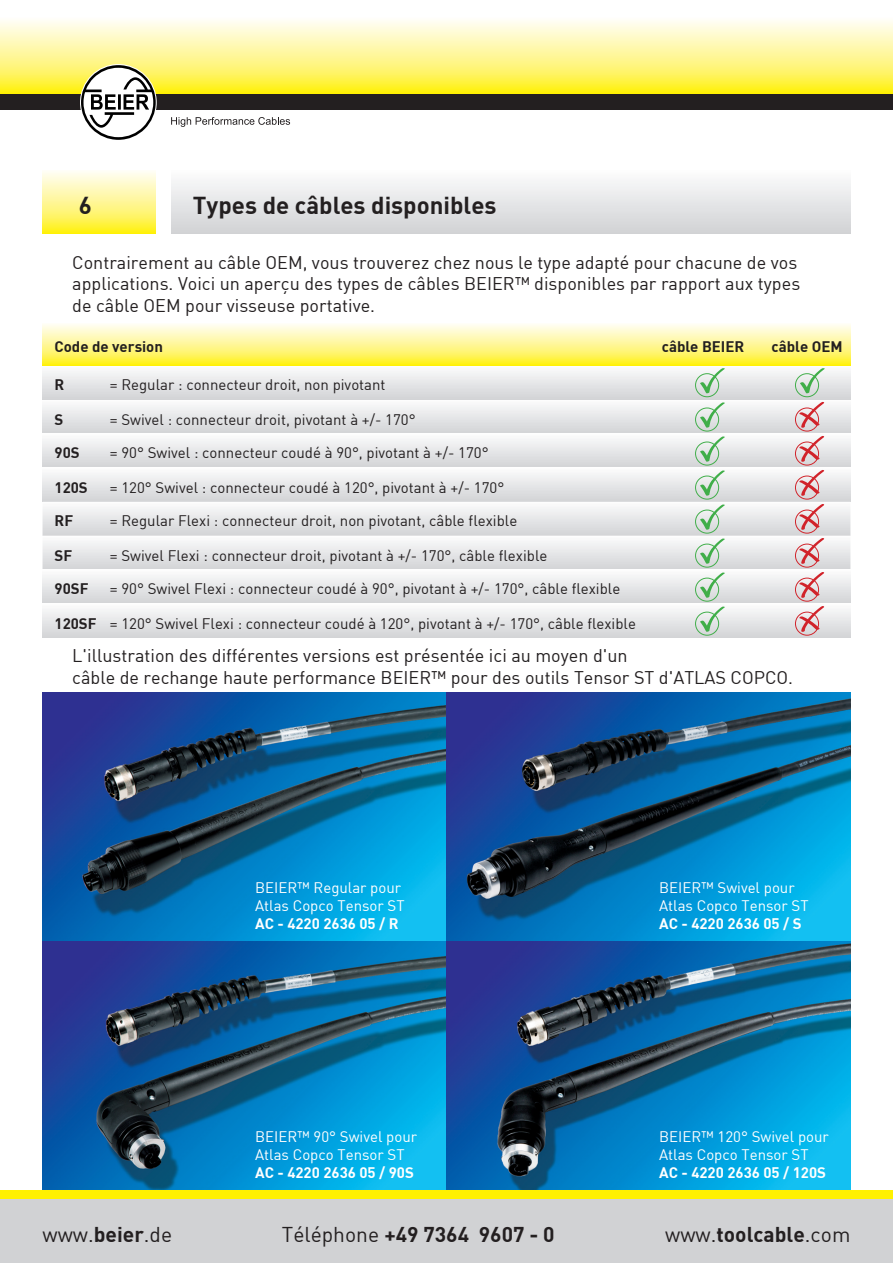
<style>
.page{position:relative;width:893px;height:1263px;background:#fff}
.page>*{position:absolute;margin:0;border:0;box-sizing:border-box;transform-origin:0 0}
.t1{font:24px "DIN Bold";color:#231f20}
.t2{font:21px "DIN Bold";color:#231f20}
.t3{font:21px "DIN";color:#231f20}
.t4{font:18px/21.6px "DIN";color:#231f20}
.t5{font:15px "DIN";color:#231f20}
.t6{font:15px/18px "DIN";color:#fff}
.t7{font:15px "DIN Bold";color:#fff}
.t8{font:15px "DIN Bold";color:#231f20}
.s1{font-family:"DIN Bold"}
.s2{font-family:"DIN"}
</style>
<div class="page">
<img style="left:43px;top:693px;width:807px;height:498px">
<div style="left:43px;top:366px;width:807px;height:34px;background:#fbfbfb"></div>
<div style="left:43px;top:604px;width:807px;height:34px;background:#d4d5d7"></div>
<svg style="left:43px;top:324px;width:807px;height:42px;background:#fff68d"></svg>
<svg style="left:43px;top:368px;width:807px;height:268px"></svg>
<div style="left:0;top:95px;width:893px;height:15px;background:#231f20"></div>
<svg style="left:0;top:21px;width:892px;height:73px;background:#fff68e"></svg>
<svg style="left:171px;top:117px;width:119px;height:10px"></svg>
<svg style="left:81px;top:65px;width:75px;height:75px"></svg>
<div style="left:0;top:1199px;width:893px;height:64px;background:#d1d2d4"></div>
<div style="left:0;top:1191px;width:893px;height:8px;background:#fff101"></div>
<svg style="left:43px;top:172px;width:113px;height:62px;background:#fff68c"></svg>
<div style="left:171px;top:170px;width:679px;height:64px;background:linear-gradient(to bottom,#fcfdfd,#d1d2d5)"></div>
<h1 class="t1" style="left:79px;top:190px;width:15px">6</h1>
<h1 class="t1" style="left:193px;top:190px;width:305px">Types de câbles disponibles</h1>
<p class="t4" style="left:72px;top:251px;width:729px">Contrairement au câble OEM, vous trouverez chez nous le type adapté pour chacune de vos applications. Voici un aperçu des types de câbles BEIER™ disponibles par rapport aux types de câble OEM pour visseuse portative.</p>
<p class="t8" style="left:55px;top:337px;width:110px">Code de version</p>
<p class="t8" style="left:662px;top:337px;width:84px">câble BEIER</p>
<p class="t8" style="left:771px;top:337px;width:73px">câble OEM</p>
<p class="t8" style="left:55px;top:375px;width:11px">R</p>
<p class="t5" style="left:110px;top:376px;width:277px">= Regular : connecteur droit, non pivotant</p>
<p class="t8" style="left:55px;top:409px;width:10px">S</p>
<p class="t5" style="left:110px;top:410px;width:307px">= Swivel : connecteur droit, pivotant à +/- 170°</p>
<p class="t8" style="left:55px;top:443px;width:27px">90S</p>
<p class="t5" style="left:110px;top:444px;width:380px">= 90° Swivel : connecteur coudé à 90°, pivotant à +/- 170°</p>
<p class="t8" style="left:55px;top:477px;width:35px">120S</p>
<p class="t5" style="left:110px;top:478px;width:396px">= 120° Swivel : connecteur coudé à 120°, pivotant à +/- 170°</p>
<p class="t8" style="left:55px;top:511px;width:20px">RF</p>
<p class="t5" style="left:110px;top:512px;width:409px">= Regular Flexi : connecteur droit, non pivotant, câble flexible</p>
<p class="t8" style="left:55px;top:545px;width:19px">SF</p>
<p class="t5" style="left:110px;top:546px;width:439px">= Swivel Flexi : connecteur droit, pivotant à +/- 170°, câble flexible</p>
<p class="t8" style="left:55px;top:579px;width:36px">90SF</p>
<p class="t5" style="left:110px;top:580px;width:512px">= 90° Swivel Flexi : connecteur coudé à 90°, pivotant à +/- 170°, câble flexible</p>
<p class="t5" style="left:55px;top:614px;width:583px"><span class="s1">120SF</span> = 120° Swivel Flexi : connecteur coudé à 120°, pivotant à +/- 170°, câble flexible</p>
<p class="t4" style="left:72px;top:644px;width:722px">L'illustration des différentes versions est présentée ici au moyen d'un<br>câble de rechange haute performance BEIER™ pour des outils Tensor ST d'ATLAS COPCO.</p>
<p class="t6" style="left:255px;top:878px;width:151px">BEIER™ Regular pour<br>Atlas Copco Tensor ST</p>
<p class="t7" style="left:255px;top:913px;width:145px">AC - 4220 2636 05 / R</p>
<p class="t6" style="left:255px;top:1127px;width:163px">BEIER™ 90° Swivel pour<br>Atlas Copco Tensor ST</p>
<p class="t7" style="left:255px;top:1162px;width:160px">AC - 4220 2636 05 / 90S</p>
<p class="t6" style="left:659px;top:878px;width:151px">BEIER™ Swivel pour<br>Atlas Copco Tensor ST</p>
<p class="t7" style="left:659px;top:913px;width:144px">AC - 4220 2636 05 / S</p>
<p class="t6" style="left:659px;top:1127px;width:171px">BEIER™ 120° Swivel pour<br>Atlas Copco Tensor ST</p>
<p class="t7" style="left:659px;top:1162px;width:168px">AC - 4220 2636 05 / 120S</p>
<h2 class="t3" style="left:43px;top:1221px;width:131px">www.<span class="s1">beier</span>.de</h2>
<h2 class="t2" style="left:282px;top:1220px;width:274px"><span class="s2">Téléphone</span> +49 7364 9607 - 0</h2>
<h2 class="t2" style="left:665px;top:1220px;width:187px"><span class="s2">www.</span>toolcable<span class="s2">.com</span></h2>
</div>
